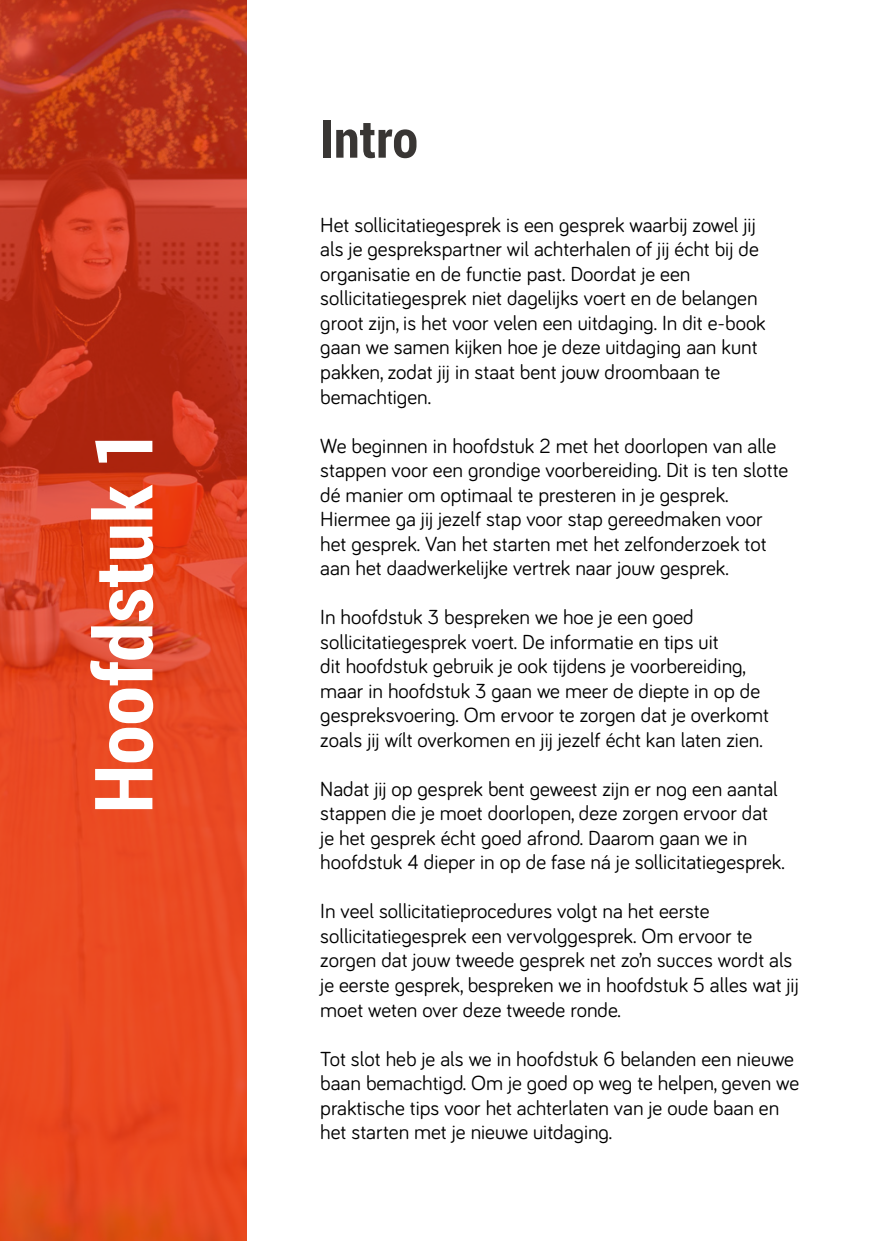
<style>
.page{position:relative;width:874px;height:1241px;background:#fff}
.page>*{position:absolute;margin:0;border:0;box-sizing:border-box;transform-origin:0 0}
.t1{font:700 80.5px "Roboto Condensed";color:#fff}
.t2{font:700 52.5px "Roboto Condensed";color:#393634}
.t3{font:21px/24.5px "Bariol";color:#000}
</style>
<div class="page">
<svg style="left:0;top:0;width:246px;height:1240px;background:#d6401f"></svg>
<hr style="left:873px;top:0;width:1px;height:1240px;background:#e53012">
<h1 class="t1" style="left:67px;top:813px;width:387px;rotate:-90deg">Hoofdstuk 1</h1>
<h2 class="t2" style="left:320px;top:102px;width:99px">Intro</h2>
<p class="t3" style="left:320px;top:211px;width:447px">Het sollicitatiegesprek is een gesprek waarbij zowel jij als je gesprekspartner wil achterhalen of jij écht bij de organisatie en de functie past. Doordat je een sollicitatiegesprek niet dagelijks voert en de belangen groot zijn, is het voor velen een uitdaging. In dit e-book gaan we samen kijken hoe je deze uitdaging aan kunt pakken, zodat jij in staat bent jouw droombaan te bemachtigen.</p>
<p class="t3" style="left:320px;top:432px;width:469px">We beginnen in hoofdstuk 2 met het doorlopen van alle stappen voor een grondige voorbereiding. Dit is ten slotte dé manier om optimaal te presteren in je gesprek.<br>Hiermee ga jij jezelf stap voor stap gereedmaken voor het gesprek. Van het starten met het zelfonderzoek tot aan het daadwerkelijke vertrek naar jouw gesprek.</p>
<p class="t3" style="left:320px;top:603px;width:450px">In hoofdstuk 3 bespreken we hoe je een goed sollicitatiegesprek voert. De informatie en tips uit<br>dit hoofdstuk gebruik je ook tijdens je voorbereiding, maar in hoofdstuk 3 gaan we meer de diepte in op de gespreksvoering. Om ervoor te zorgen dat je overkomt zoals jij wílt overkomen en jij jezelf écht kan laten zien.</p>
<p class="t3" style="left:320px;top:775px;width:465px">Nadat jij op gesprek bent geweest zijn er nog een aantal stappen die je moet doorlopen, deze zorgen ervoor dat je het gesprek écht goed afrond. Daarom gaan we in hoofdstuk 4 dieper in op de fase ná je sollicitatiegesprek.</p>
<p class="t3" style="left:320px;top:897px;width:479px">In veel sollicitatieprocedures volgt na het eerste sollicitatiegesprek een vervolggesprek. Om ervoor te zorgen dat jouw tweede gesprek net zo’n succes wordt als je eerste gesprek, bespreken we in hoofdstuk 5 alles wat jij moet weten over deze tweede ronde.</p>
<p class="t3" style="left:320px;top:1044px;width:480px">Tot slot heb je als we in hoofdstuk 6 belanden een nieuwe baan bemachtigd. Om je goed op weg te helpen, geven we praktische tips voor het achterlaten van je oude baan en het starten met je nieuwe uitdaging.</p>
</div>
